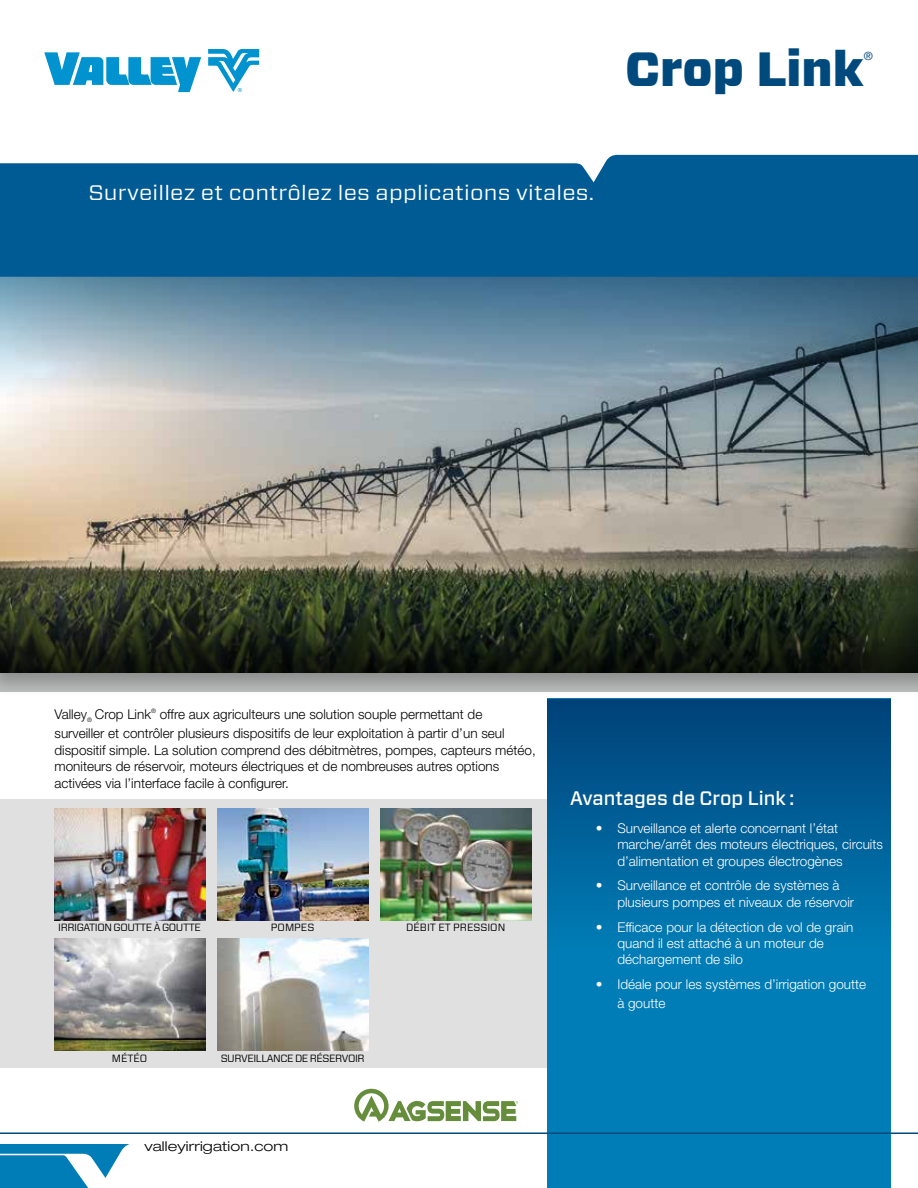
<style>
.page{position:relative;width:918px;height:1188px;background:#fff}
.page>*{position:absolute;margin:0;border:0;box-sizing:border-box;transform-origin:0 0}
.t1{font:900 48px "Forza";color:#00497c}
.t2{font:21px "Forza";letter-spacing:.01em;color:#fff;scale:1.1 1}
.t3{font:500 19.5px "Forza";color:#fff}
.t4{font:300 13.5px/16.5px "Helvetica Neue LT Pro";color:#000}
.t5{font:300 13.5px/16.2px "Helvetica Neue LT Pro";color:#fff}
.t6{font:300 expanded 13.5px "Helvetica Neue LT Pro";letter-spacing:.01em;color:#000;scale:1.1 1}
.t7{font:11.4px "Helvetica Neue LT Pro";color:#00497c}
.t8{font:10.5px "Forza";letter-spacing:-.04em;color:#000}
.t9{font:10.5px "Forza";color:#000}
</style>
<div class="page">
<div style="left:0;top:799px;width:548px;height:269px;background:#e0e0e0"></div>
<svg style="left:0;top:1144px;width:130px;height:44px"></svg>
<div style="left:0;top:271px;width:918px;height:427px;background:#000;opacity:.26"></div>
<img style="left:0;top:397px;width:918px;height:197px">
<svg style="left:208px;top:49px;width:51px;height:43px"></svg>
<svg style="left:44px;top:52px;width:157px;height:40px"></svg>
<svg style="left:354px;top:1089px;width:164px;height:33px"></svg>
<div style="left:547px;top:699px;width:344px;height:489px;background:#007db6"></div>
<div style="left:547px;top:699px;width:344px;height:248px;background:linear-gradient(to bottom,#004178,#007cb5)"></div>
<hr style="left:0;top:1132px;width:918px;height:2px;background:#00497c">
<svg style="left:0;top:594px;width:918px;height:79px;background:#1d2516"></svg>
<svg style="left:0;top:277px;width:918px;height:120px;background:#7593a6"></svg>
<img style="left:217px;top:808px;width:151px;height:112px">
<img style="left:380px;top:808px;width:151px;height:112px">
<img style="left:54px;top:938px;width:151px;height:112px">
<img style="left:217px;top:938px;width:151px;height:112px">
<img style="left:54px;top:808px;width:151px;height:112px">
<div style="left:0;top:155px;width:918px;height:122px;background:#005b94"></div>
<h1 class="t1" style="left:626px;top:37px;width:240px">Crop Link</h1>
<p class="t7" style="left:864px;top:49px;width:11px">®</p>
<h2 class="t2" style="left:88px;top:179px;width:461px">Surveillez et contrôlez les applications vitales.</h2>
<p class="t4" style="left:55px;top:704px;width:452px;line-height:19.5px">Valley<sub>®</sub> Crop Link<sup>®</sup> offre aux agriculteurs une solution souple permettant de surveiller et contrôler plusieurs dispositifs de leur exploitation à partir d’un seul</p>
<p class="t4" style="left:55px;top:741px;width:483px">dispositif simple. La solution comprend des débitmètres, pompes, capteurs météo, moniteurs de réservoir, moteurs électriques et de nombreuses autres options activées via l’interface facile à configurer.</p>
<p class="t8" style="left:58px;top:920px;width:144px">IRRIGATION GOUTTE À GOUTTE</p>
<p class="t8" style="left:271px;top:920px;width:45px">POMPES</p>
<p class="t9" style="left:406px;top:920px;width:101px">DÉBIT ET PRESSION</p>
<p class="t8" style="left:112px;top:1051px;width:37px">MÉTÉO</p>
<p class="t8" style="left:221px;top:1051px;width:145px">SURVEILLANCE DE RÉSERVOIR</p>
<p class="t6" style="left:144px;top:1138px;width:133px">valleyirrigation.com</p>
<h3 class="t3" style="left:570px;top:785px;width:226px">Avantages de Crop Link :</h3>
<p class="t5" style="left:617px;top:820px;width:267px;text-indent:-22px">• Surveillance et alerte concernant l’état marche/arrêt des moteurs électriques, circuits d’alimentation et groupes électrogènes</p>
<p class="t5" style="left:617px;top:877px;width:238px;text-indent:-22px">• Surveillance et contrôle de systèmes à plusieurs pompes et niveaux de réservoir</p>
<p class="t5" style="left:617px;top:918px;width:238px;text-indent:-22px">• Efficace pour la détection de vol de grain quand il est attaché à un moteur de déchargement de silo</p>
<p class="t5" style="left:617px;top:974px;width:250px;line-height:19.5px;text-indent:-22px">• Idéale pour les systèmes d’irrigation goutte à goutte</p>
</div>
